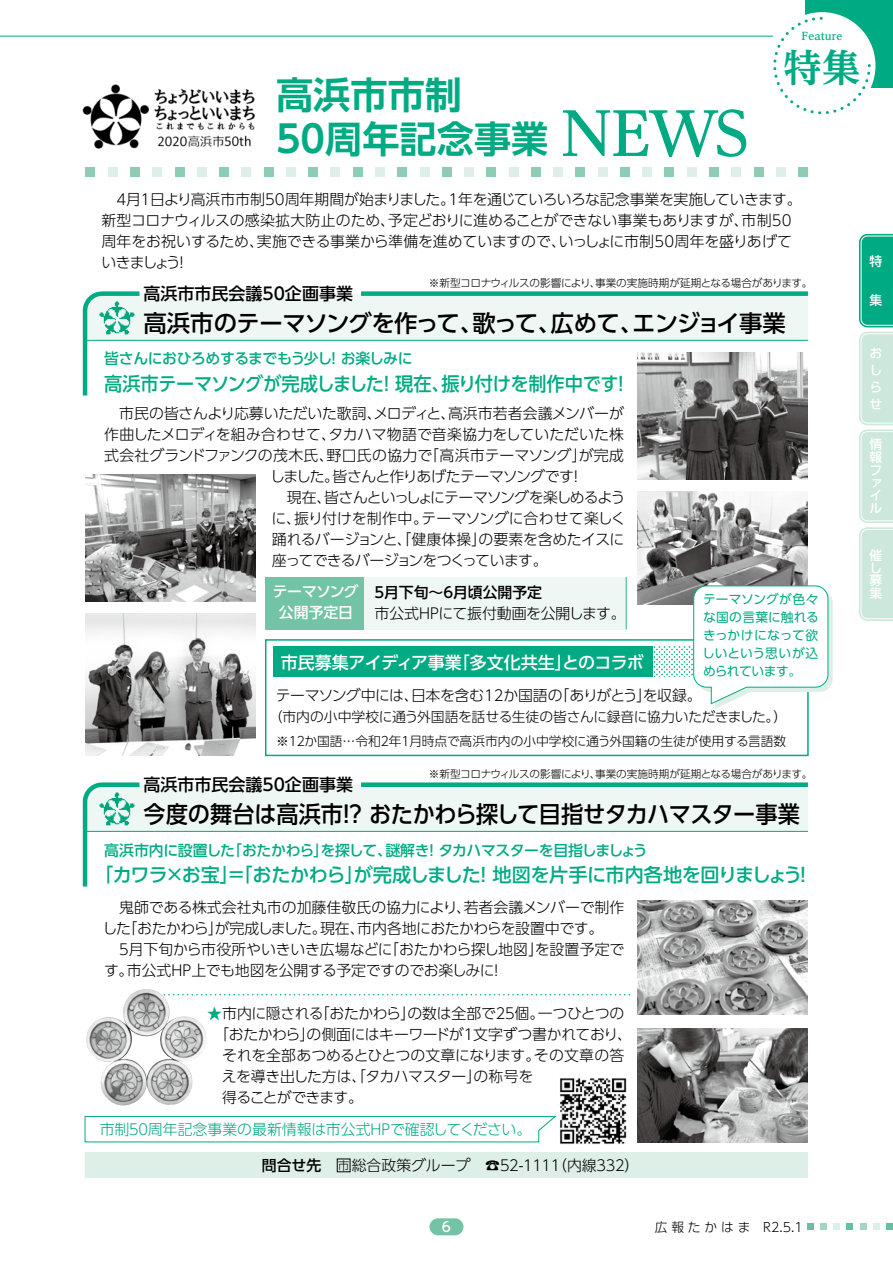
<style>
.page{position:relative;width:893px;height:1263px;background:#fff}
.page>*{position:absolute;margin:0;border:0;box-sizing:border-box;transform-origin:0 0}
.t1{font:700 38.25px "UD Reimin Pr 6 N";color:#00ab84}
.t2{font:700 37.2px/43.5px "UD Shin Go Pr 6 N De";color:#00ab84}
.t3{font:500 23.4px "UD Shin Go Pr 6 N";letter-spacing:-.02em;color:#000;scale:.95 1}
.t4{font:500 23.4px "UD Shin Go Pr 6 N";letter-spacing:-.02em;color:#000}
.t5{font:500 19.2px "UD Shin Go Pr 6 N";letter-spacing:-.02em;color:#00ab84}
.t6{font:500 19.2px "UD Shin Go Pr 6 N";letter-spacing:-.02em;color:#00ab84;scale:.95 1}
.t7{font:500 16.95px "UD Shin Go Pr 6 N";color:#000}
.t8{font:500 16.95px "UD Shin Go Pr 6 N";letter-spacing:-.015em;color:#fff}
.t9{font:300 14.85px/21px "UD Shin Go Pr 6 N";letter-spacing:-.02em;color:#000}
.t10{font:300 14.85px "UD Shin Go Pr 6 N";letter-spacing:.005em;color:#000}
.t11{font:500 14.85px "UD Shin Go Pr 6 N";letter-spacing:-.025em;color:#00ab84}
.t12{font:300 14.85px "UD Shin Go Pr 6 N";letter-spacing:-.065em;color:#000}
.t13{font:300 14.85px "UD Shin Go Pr 6 N";letter-spacing:-.02em;color:#00ab84}
.t14{font:300 14.85px "UD Shin Go Pr 6 N";color:#000}
.t15{font:300 14.85px "UD Shin Go Pr 6 N";letter-spacing:-.055em;color:#000}
.t16{font:500 14.85px "UD Shin Go Pr 6 N";color:#000}
.t17{font:500 14.85px/21px "UD Shin Go Pr 6 N";letter-spacing:-.01em;color:#fff;text-align:center}
.t18{font:300 14.85px "UD Shin Go Pr 6 N";letter-spacing:-.06em;color:#000}
.t19{font:300 13.8px "UD Shin Go Pr 6 N";letter-spacing:-.03em;color:#000}
.t20{font:500 13.8px "UD Shin Go Pr 6 N";color:#fff}
.t21{font:12.75px/18px "UD Shin Go Pr 6 N";letter-spacing:-.005em;color:#00ab84;text-align:justify}
.t22{font:300 12.75px "UD Shin Go Pr 6 N";color:#000}
.t23{font:500 12.75px/12.8px "UD Shin Go Pr 6 N";color:#fff;text-align:justify}
.t24{font:300 12.75px "UD Shin Go Pr 6 N";letter-spacing:.3em;color:#000}
.t25{font:300 10.65px "UD Shin Go Pr 6 N";letter-spacing:-.03em;color:#000}
.t26{font:700 10.65px "UD Reimin Pr 6 N";color:#00ab84}
.s1{font-family:"UD Reimin Pr 6 N";font-size:59.55px}
.s2{color:#00ab84}
.s3{font-weight:500}
.s4{font-size:11.7px}
</style>
<div class="page">
<hr style="left:0;top:36px;width:773px;height:1px;background:#00ab84">
<div style="left:805px;top:0;width:88px;height:88px;background:#00ab84"></div>
<svg style="left:82px;top:291px;width:726px;height:109px"></svg>
<div style="left:361px;top:291px;width:447px;height:5px;background:#00ab84"></div>
<hr style="left:85px;top:340px;width:723px;height:1px;background:#00ab84">
<svg style="left:82px;top:782px;width:726px;height:105px"></svg>
<div style="left:361px;top:782px;width:447px;height:5px;background:#00ab84"></div>
<hr style="left:85px;top:831px;width:723px;height:1px;background:#00ab84">
<div style="left:85px;top:1152px;width:723px;height:26px;background:#deefe8"></div>
<svg style="left:84px;top:1116px;width:473px;height:27px"></svg>
<div style="left:273px;top:646px;width:380px;height:31px;background:#00ab84"></div>
<svg style="left:653px;top:646px;width:40px;height:31px"></svg>
<div style="left:768px;top:12px;width:107px;height:107px;background:#fff;border-radius:50%"></div>
<svg style="left:772px;top:15px;width:100px;height:100px"></svg>
<svg style="left:859px;top:234px;width:34px;height:387px;background:#a1dbca"></svg>
<svg style="left:210px;top:994px;width:419px;height:1px"></svg>
<div style="left:266px;top:577px;width:360px;height:52px;background:#eff7f4"></div>
<hr style="left:626px;top:577px;width:1px;height:52px;background:#73c4a7">
<div style="left:266px;top:577px;width:98px;height:52px;background:#73c4a7"></div>
<div style="left:265px;top:639px;width:544px;height:117px;border:2px solid #00ab84"></div>
<img style="left:638px;top:491px;width:170px;height:114px">
<img style="left:638px;top:1028px;width:170px;height:114px">
<img style="left:638px;top:901px;width:170px;height:113px">
<img style="left:638px;top:352px;width:170px;height:128px">
<img style="left:85px;top:474px;width:170px;height:127px">
<img style="left:86px;top:989px;width:121px;height:117px">
<img style="left:85px;top:613px;width:170px;height:142px">
<svg style="left:693px;top:585px;width:140px;height:124px"></svg>
<div style="left:86px;top:167px;width:9px;height:10px;background:#8dcdb4"></div>
<div style="left:108px;top:167px;width:10px;height:10px;background:#deefe8"></div>
<div style="left:130px;top:167px;width:10px;height:10px;background:#8dcdb4"></div>
<div style="left:152px;top:167px;width:10px;height:10px;background:#deefe8"></div>
<div style="left:175px;top:167px;width:9px;height:10px;background:#8dcdb4"></div>
<div style="left:197px;top:167px;width:10px;height:10px;background:#deefe8"></div>
<div style="left:219px;top:167px;width:10px;height:10px;background:#8dcdb4"></div>
<div style="left:241px;top:167px;width:10px;height:10px;background:#deefe8"></div>
<div style="left:264px;top:167px;width:9px;height:10px;background:#8dcdb4"></div>
<div style="left:286px;top:167px;width:10px;height:10px;background:#deefe8"></div>
<div style="left:308px;top:167px;width:10px;height:10px;background:#8dcdb4"></div>
<div style="left:331px;top:167px;width:9px;height:10px;background:#deefe8"></div>
<div style="left:353px;top:167px;width:10px;height:10px;background:#8dcdb4"></div>
<div style="left:375px;top:167px;width:10px;height:10px;background:#deefe8"></div>
<div style="left:397px;top:167px;width:10px;height:10px;background:#8dcdb4"></div>
<div style="left:420px;top:167px;width:9px;height:10px;background:#deefe8"></div>
<div style="left:442px;top:167px;width:10px;height:10px;background:#8dcdb4"></div>
<div style="left:464px;top:167px;width:10px;height:10px;background:#deefe8"></div>
<div style="left:486px;top:167px;width:10px;height:10px;background:#8dcdb4"></div>
<div style="left:509px;top:167px;width:9px;height:10px;background:#deefe8"></div>
<div style="left:531px;top:167px;width:10px;height:10px;background:#8dcdb4"></div>
<div style="left:553px;top:167px;width:10px;height:10px;background:#deefe8"></div>
<div style="left:576px;top:167px;width:9px;height:10px;background:#8dcdb4"></div>
<div style="left:598px;top:167px;width:9px;height:10px;background:#deefe8"></div>
<div style="left:620px;top:167px;width:10px;height:10px;background:#8dcdb4"></div>
<div style="left:642px;top:167px;width:10px;height:10px;background:#deefe8"></div>
<div style="left:665px;top:167px;width:9px;height:10px;background:#8dcdb4"></div>
<div style="left:687px;top:167px;width:10px;height:10px;background:#deefe8"></div>
<div style="left:709px;top:167px;width:10px;height:10px;background:#8dcdb4"></div>
<div style="left:731px;top:167px;width:10px;height:10px;background:#deefe8"></div>
<div style="left:754px;top:167px;width:9px;height:10px;background:#8dcdb4"></div>
<div style="left:776px;top:167px;width:10px;height:10px;background:#deefe8"></div>
<div style="left:798px;top:167px;width:10px;height:10px;background:#8dcdb4"></div>
<img style="left:560px;top:1078px;width:67px;height:66px">
<img style="left:82px;top:84px;width:174px;height:65px">
<img style="left:94px;top:296px;width:45px;height:45px">
<img style="left:94px;top:787px;width:45px;height:45px">
<div style="left:429px;top:1218px;width:34px;height:17px;background:#73c4a7;border-radius:9px"></div>
<svg style="left:886px;top:1224px;width:6px;height:6px"></svg>
<svg style="left:873px;top:1224px;width:6px;height:6px"></svg>
<svg style="left:860px;top:1224px;width:6px;height:6px"></svg>
<svg style="left:847px;top:1224px;width:6px;height:6px"></svg>
<div style="left:833px;top:1224px;width:7px;height:6px;background:#deefe8"></div>
<div style="left:820px;top:1224px;width:7px;height:6px;background:#a4d5c1"></div>
<svg style="left:807px;top:1224px;width:6px;height:6px"></svg>
<h2 class="t2" style="left:276px;top:72px;width:475px">高浜市市制<br>50周年記念事業 <span class="s1">NEWS</span></h2>
<p class="t26" style="left:802px;top:27px;width:42px">Feature</p>
<h1 class="t1" style="left:784px;top:36px;width:78px">特集</h1>
<p class="t9" style="left:101px;top:189px;width:702px">　4月1日より高浜市市制50周年期間が始まりました。1年を通じていろいろな記念事業を実施していきます。新型コロナウィルスの感染拡大防止のため、予定どおりに進めることができない事業もありますが、市制50周年をお祝いするため、実施できる事業から準備を進めていますので、いっしょに市制50周年を盛りあげていきましょう！</p>
<p class="t25" style="left:429px;top:275px;width:385px">※新型コロナウィルスの影響により、事業の実施時期が延期となる場合があります。</p>
<p class="t7" style="left:143px;top:280px;width:211px">高浜市市民会議50企画事業</p>
<h3 class="t4" style="left:143px;top:304px;width:644px">高浜市のテーマソングを作って、歌って、広めて、エンジョイ事業</h3>
<p class="t11" style="left:104px;top:347px;width:310px">皆さんにおひろめするまでもう少し！お楽しみに</p>
<p class="t6" style="left:104px;top:368px;width:555px">高浜市テーマソングが完成しました！現在、振り付けを制作中です！</p>
<p class="t9" style="left:104px;top:402px;width:521px">　市民の皆さんより応募いただいた歌詞、メロディと、高浜市若者会議メンバーが</p>
<p class="t10" style="left:104px;top:422px;width:521px">作曲したメロディを組み合わせて、タカハマ物語で音楽協力をしていただいた株</p>
<p class="t10" style="left:104px;top:443px;width:521px">式会社グランドファンクの茂木氏、野口氏の協力で「高浜市テーマソング」が完成</p>
<p class="t15" style="left:270px;top:464px;width:314px">しました。皆さんと作りあげたテーマソングです！</p>
<p class="t12" style="left:272px;top:485px;width:355px">　現在、皆さんといっしょにテーマソングを楽しめるよう</p>
<p class="t14" style="left:271px;top:506px;width:356px">に、振り付けを制作中。テーマソングに合わせて楽しく</p>
<p class="t9" style="left:272px;top:528px;width:354px">踊れるバージョンと、「健康体操」の要素を含めたイスに</p>
<p class="t12" style="left:272px;top:548px;width:277px">座ってできるバージョンをつくっています。</p>
<p class="t17" style="left:273px;top:580px;width:88px">テーマソング公開予定日</p>
<p class="t16" style="left:374px;top:580px;width:169px">5月下旬～6月頃公開予定</p>
<p class="t9" style="left:374px;top:602px;width:253px">市公式ＨＰにて振付動画を公開します。</p>
<p class="t8" style="left:281px;top:648px;width:365px">市民募集アイディア事業「多文化共生」とのコラボ</p>
<p class="t21" style="left:702px;top:590px;width:118px">テーマソングが色々な国の言葉に触れるきっかけになって欲しいという思いが込められています。</p>
<p class="t9" style="left:276px;top:684px;width:427px">テーマソング中には、日本を含む12か国語の「ありがとう」を収録。</p>
<p class="t19" style="left:269px;top:705px;width:520px">（市内の小中学校に通う外国語を話せる生徒の皆さんに録音に協力いただきました。）</p>
<p class="t22" style="left:276px;top:731px;width:512px">※１２か国語…令和２年１月時点で高浜市内の小中学校に通う外国籍の生徒が使用する言語数</p>
<p class="t25" style="left:429px;top:766px;width:385px">※新型コロナウィルスの影響により、事業の実施時期が延期となる場合があります。</p>
<p class="t7" style="left:143px;top:771px;width:211px">高浜市市民会議50企画事業</p>
<h3 class="t3" style="left:143px;top:795px;width:693px">今度の舞台は高浜市!? おたかわら探して目指せタカハマスター事業</h3>
<p class="t11" style="left:104px;top:838px;width:545px">高浜市内に設置した「おたかわら」を探して、謎解き！タカハマスターを目指しましょう</p>
<p class="t5" style="left:94px;top:859px;width:720px">「カワラ×お宝」＝「おたかわら」が完成しました！地図を片手に市内各地を回りましょう！</p>
<p class="t9" style="left:103px;top:897px;width:523px">　鬼師である株式会社丸市の加藤佳敬氏の協力により、若者会議メンバーで制作した「おたかわら」が完成しました。現在、市内各地におたかわらを設置中です。<br>　５月下旬から市役所やいきいき広場などに「おたかわら探し地図」を設置予定です。市公式ＨＰ上でも地図を公開する予定ですのでお楽しみに！</p>
<p class="t9" style="left:207px;top:1002px;width:419px"><span class="s2">★</span>市内に隠される「おたかわら」の数は全部で２５個。一つひとつの</p>
<p class="t9" style="left:214px;top:1023px;width:419px">「おたかわら」の側面にはキーワードが１文字ずつ書かれており、</p>
<p class="t9" style="left:222px;top:1044px;width:404px">それを全部あつめるとひとつの文章になります。その文章の答</p>
<p class="t9" style="left:222px;top:1065px;width:313px">えを導き出した方は、「タカハマスター」の称号を</p>
<p class="t18" style="left:222px;top:1085px;width:142px">得ることができます。</p>
<p class="t13" style="left:100px;top:1117px;width:433px">市制５０周年記念事業の最新情報は市公式ＨＰで確認してください。</p>
<p class="t9" style="left:262px;top:1154px;width:379px"><span class="s3">問合せ先</span> <span class="s4">市</span>総合政策グループ　☎５２-１１１１（内線３３２）</p>
<p class="t23" style="left:870px;top:255px;width:14px">特</p>
<p class="t23" style="left:870px;top:293px;width:14px">集</p>
<p class="t23" style="left:870px;top:344px;width:14px;line-height:17.2px">おしらせ</p>
<p class="t23" style="left:870px;top:438px;width:14px">情報ファイル</p>
<p class="t23" style="left:870px;top:548px;width:14px">催し募集</p>
<p class="t20" style="left:442px;top:1216px;width:11px">6</p>
<p class="t24" style="left:655px;top:1216px;width:150px">広報たかはま　R2.5.1</p>
</div>
